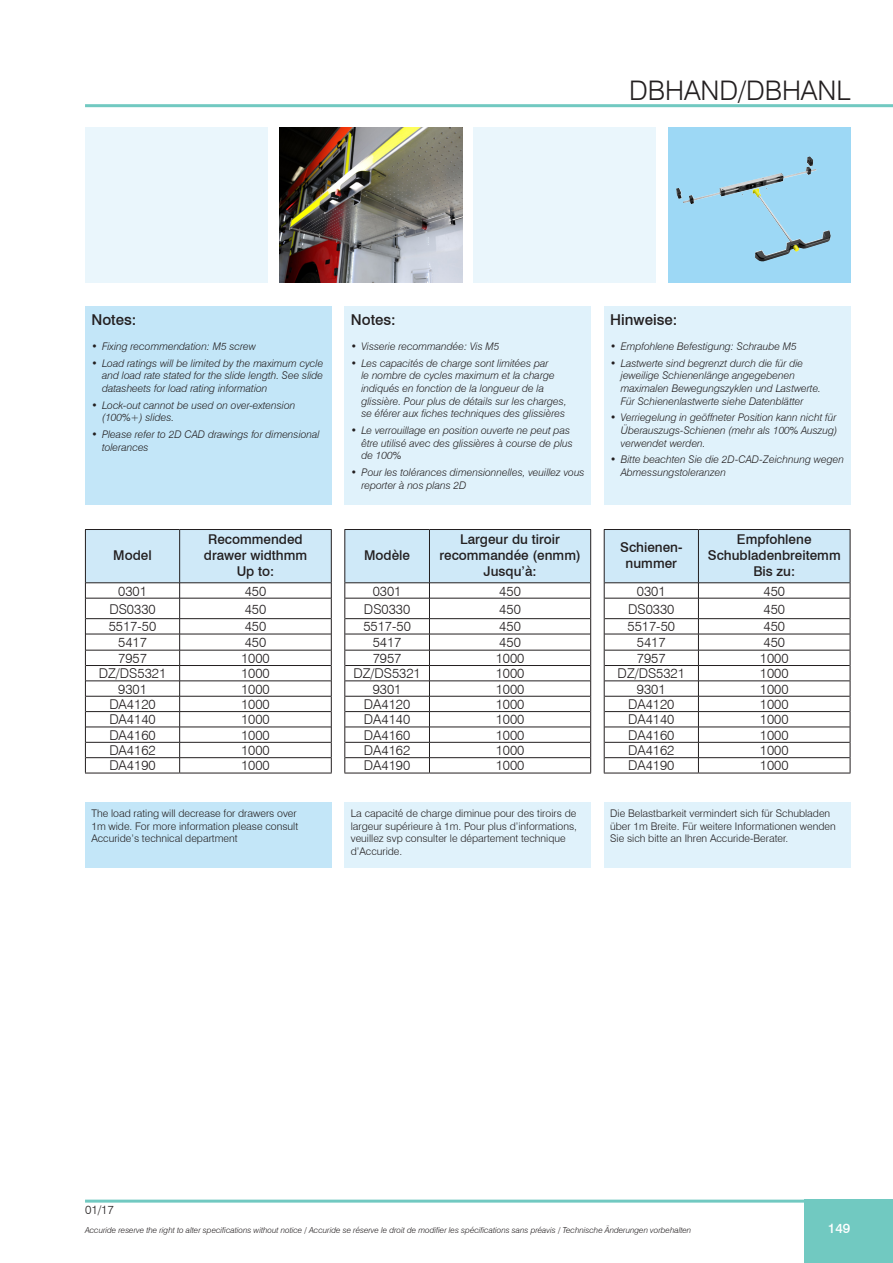
<style>
.page{position:relative;width:893px;height:1263px;background:#fff}
.page>*{position:absolute;margin:0;border:0;box-sizing:border-box;transform-origin:0 0}
.H1_Right{font:300 27px "Swiss 721 BT";letter-spacing:-.005em;color:#231f20}
.H2_Notes{font:500 15px "Swiss 721 BT";color:#231f20}
.Table_Text{font:300 13.5px "Swiss 721 BT";color:#231f20}
.Table_H2{font:500 13.5px/16.2px "Swiss 721 BT";color:#231f20;text-align:center}
.t1{font:500 13.5px "Swiss 721 BT";color:#fff}
.t2{font:300 12px "Swiss 721 BT";color:#231f20}
.t3{font:italic 300 10.5px/12.6px "Swiss 721 BT";color:#231f20}
.Notes_No_Bullet{font:300 10.5px/12.6px "Swiss 721 BT";color:#231f20}
.t4{font:italic 300 8.25px "Swiss 721 BT";color:#231f20}
</style>
<div class="page">
<div style="left:804px;top:1199px;width:89px;height:64px;background:#71c9c1"></div>
<hr style="left:85px;top:104px;width:808px;height:3px;background:#71c9c1">
<hr style="left:85px;top:1199px;width:808px;height:3px;background:#71c9c1">
<div style="left:85px;top:307px;width:247px;height:198px;background:#c3e6f8"></div>
<div style="left:344px;top:307px;width:247px;height:198px;background:#e0f2fb"></div>
<div style="left:604px;top:307px;width:246px;height:198px;background:#e0f2fb"></div>
<hr style="left:85px;top:773px;width:95px;height:1px;background:#231f20">
<hr style="left:180px;top:773px;width:152px;height:1px;background:#231f20">
<svg style="left:85px;top:529px;width:247px;height:244px"></svg>
<hr style="left:344px;top:773px;width:85px;height:1px;background:#231f20">
<hr style="left:429px;top:773px;width:162px;height:1px;background:#231f20">
<svg style="left:344px;top:529px;width:247px;height:244px"></svg>
<hr style="left:604px;top:773px;width:94px;height:1px;background:#231f20">
<hr style="left:698px;top:773px;width:152px;height:1px;background:#231f20">
<svg style="left:604px;top:529px;width:247px;height:244px"></svg>
<div style="left:85px;top:802px;width:247px;height:66px;background:#c3e6f8"></div>
<div style="left:344px;top:802px;width:247px;height:66px;background:#e0f2fb"></div>
<div style="left:604px;top:802px;width:246px;height:66px;background:#e0f2fb"></div>
<div style="left:85px;top:128px;width:183px;height:155px;background:#eaf6fc"></div>
<div style="left:473px;top:128px;width:183px;height:155px;background:#eaf6fc"></div>
<div style="left:668px;top:128px;width:182px;height:155px;background:#9dd8f5"></div>
<img style="left:676px;top:156px;width:141px;height:48px">
<img style="left:279px;top:128px;width:183px;height:155px">
<p class="H1_Right" style="left:629px;top:74px;width:223px">DBHAND/DBHANL</p>
<p class="H2_Notes" style="left:91px;top:310px;width:46px">Notes:</p>
<p class="t3" style="left:91px;top:340px;width:166px">• Fixing recommendation: M5 screw</p>
<p class="t3" style="left:102px;top:357px;width:223px;text-align:justify;text-indent:-11px">• Load ratings will be limited by the maximum cycle and load rate stated for the slide length. See slide datasheets for load rating information</p>
<p class="t3" style="left:102px;top:399px;width:195px;text-indent:-11px">• Lock-out cannot be used on over-extension (100%+) slides.</p>
<p class="t3" style="left:102px;top:428px;width:219px;text-indent:-11px">• Please refer to 2D CAD drawings for dimensional tolerances</p>
<p class="Table_H2" style="left:113px;top:547px;width:40px">Model</p>
<p class="Table_H2" style="left:208px;top:531px;width:96px">Recommended</p>
<p class="Table_H2" style="left:204px;top:547px;width:105px">drawer widthmm</p>
<p class="Table_H2" style="left:237px;top:563px;width:39px">Up to:</p>
<p class="Table_Text" style="left:118px;top:583px;width:30px">0301</p>
<p class="Table_Text" style="left:245px;top:583px;width:23px">450</p>
<p class="Table_Text" style="left:109px;top:600px;width:48px">DS0330</p>
<p class="Table_Text" style="left:245px;top:600px;width:23px">450</p>
<p class="Table_Text" style="left:109px;top:618px;width:49px">5517-50</p>
<p class="Table_Text" style="left:245px;top:618px;width:23px">450</p>
<p class="Table_Text" style="left:118px;top:634px;width:30px">5417</p>
<p class="Table_Text" style="left:245px;top:634px;width:23px">450</p>
<p class="Table_Text" style="left:118px;top:650px;width:30px">7957</p>
<p class="Table_Text" style="left:241px;top:650px;width:30px">1000</p>
<p class="Table_Text" style="left:99px;top:665px;width:69px">DZ/DS5321</p>
<p class="Table_Text" style="left:241px;top:665px;width:30px">1000</p>
<p class="Table_Text" style="left:118px;top:681px;width:30px">9301</p>
<p class="Table_Text" style="left:241px;top:681px;width:30px">1000</p>
<p class="Table_Text" style="left:109px;top:696px;width:48px">DA4120</p>
<p class="Table_Text" style="left:241px;top:696px;width:30px">1000</p>
<p class="Table_Text" style="left:109px;top:711px;width:48px">DA4140</p>
<p class="Table_Text" style="left:241px;top:711px;width:30px">1000</p>
<p class="Table_Text" style="left:109px;top:727px;width:48px">DA4160</p>
<p class="Table_Text" style="left:241px;top:727px;width:30px">1000</p>
<p class="Table_Text" style="left:109px;top:742px;width:48px">DA4162</p>
<p class="Table_Text" style="left:241px;top:742px;width:30px">1000</p>
<p class="Table_Text" style="left:109px;top:757px;width:48px">DA4190</p>
<p class="Table_Text" style="left:241px;top:757px;width:30px">1000</p>
<p class="H2_Notes" style="left:351px;top:310px;width:46px">Notes:</p>
<p class="t3" style="left:351px;top:340px;width:150px">• Visserie recommandée: Vis M5</p>
<p class="t3" style="left:361px;top:357px;width:207px;text-indent:-11px">• Les capacités de charge sont limitées par<br>le nombre de cycles maximum et la charge indiqués en fonction de la longueur de la glissière. Pour plus de détails sur les charges, se éférer aux fiches techniques des glissières</p>
<p class="t3" style="left:361px;top:424px;width:213px;text-indent:-11px">• Le verrouillage en position ouverte ne peut pas être utilisé avec des glissières à course de plus de 100%</p>
<p class="t3" style="left:361px;top:466px;width:225px;text-indent:-11px">• Pour les tolérances dimensionnelles, veuillez vous reporter à nos plans 2D</p>
<p class="Table_H2" style="left:364px;top:547px;width:47px">Modèle</p>
<p class="Table_H2" style="left:460px;top:531px;width:101px">Largeur du tiroir</p>
<p class="Table_H2" style="left:439px;top:547px;width:143px">recommandée (enmm)</p>
<p class="Table_H2" style="left:484px;top:563px;width:54px">Jusqu’à:</p>
<p class="Table_Text" style="left:373px;top:583px;width:30px">0301</p>
<p class="Table_Text" style="left:499px;top:583px;width:23px">450</p>
<p class="Table_Text" style="left:364px;top:600px;width:48px">DS0330</p>
<p class="Table_Text" style="left:499px;top:600px;width:23px">450</p>
<p class="Table_Text" style="left:363px;top:618px;width:49px">5517-50</p>
<p class="Table_Text" style="left:499px;top:618px;width:23px">450</p>
<p class="Table_Text" style="left:373px;top:634px;width:30px">5417</p>
<p class="Table_Text" style="left:499px;top:634px;width:23px">450</p>
<p class="Table_Text" style="left:373px;top:650px;width:30px">7957</p>
<p class="Table_Text" style="left:496px;top:650px;width:30px">1000</p>
<p class="Table_Text" style="left:353px;top:665px;width:69px">DZ/DS5321</p>
<p class="Table_Text" style="left:496px;top:665px;width:30px">1000</p>
<p class="Table_Text" style="left:373px;top:681px;width:30px">9301</p>
<p class="Table_Text" style="left:496px;top:681px;width:30px">1000</p>
<p class="Table_Text" style="left:364px;top:696px;width:48px">DA4120</p>
<p class="Table_Text" style="left:496px;top:696px;width:30px">1000</p>
<p class="Table_Text" style="left:364px;top:711px;width:48px">DA4140</p>
<p class="Table_Text" style="left:496px;top:711px;width:30px">1000</p>
<p class="Table_Text" style="left:364px;top:727px;width:48px">DA4160</p>
<p class="Table_Text" style="left:496px;top:727px;width:30px">1000</p>
<p class="Table_Text" style="left:364px;top:742px;width:48px">DA4162</p>
<p class="Table_Text" style="left:496px;top:742px;width:30px">1000</p>
<p class="Table_Text" style="left:364px;top:757px;width:48px">DA4190</p>
<p class="Table_Text" style="left:496px;top:757px;width:30px">1000</p>
<p class="H2_Notes" style="left:610px;top:310px;width:69px">Hinweise:</p>
<p class="t3" style="left:610px;top:340px;width:188px">• Empfohlene Befestigung: Schraube M5</p>
<p class="t3" style="left:621px;top:357px;width:202px;text-indent:-11px">• Lastwerte sind begrenzt durch die für die jeweilige Schienenlänge angegebenen maximalen Bewegungszyklen und Lastwerte.<br>Für Schienenlastwerte siehe Datenblätter</p>
<p class="t3" style="left:621px;top:411px;width:218px;text-align:justify;text-indent:-11px">• Verriegelung in geöffneter Position kann nicht für Überauszugs-Schienen (mehr als 100% Auszug) verwendet werden.</p>
<p class="t3" style="left:621px;top:453px;width:225px;text-indent:-11px">• Bitte beachten Sie die 2D-CAD-Zeichnung wegen<br>Abmessungstoleranzen</p>
<p class="Table_H2" style="left:620px;top:539px;width:64px">Schienen&shy;nummer</p>
<p class="Table_H2" style="left:737px;top:531px;width:76px">Empfohlene</p>
<p class="Table_H2" style="left:708px;top:547px;width:134px">Schubladenbreitemm</p>
<p class="Table_H2" style="left:753px;top:563px;width:43px">Bis zu:</p>
<p class="Table_Text" style="left:637px;top:583px;width:30px">0301</p>
<p class="Table_Text" style="left:763px;top:583px;width:23px">450</p>
<p class="Table_Text" style="left:628px;top:600px;width:48px">DS0330</p>
<p class="Table_Text" style="left:763px;top:600px;width:23px">450</p>
<p class="Table_Text" style="left:628px;top:618px;width:49px">5517-50</p>
<p class="Table_Text" style="left:763px;top:618px;width:23px">450</p>
<p class="Table_Text" style="left:637px;top:634px;width:30px">5417</p>
<p class="Table_Text" style="left:763px;top:634px;width:23px">450</p>
<p class="Table_Text" style="left:637px;top:650px;width:30px">7957</p>
<p class="Table_Text" style="left:760px;top:650px;width:30px">1000</p>
<p class="Table_Text" style="left:618px;top:665px;width:69px">DZ/DS5321</p>
<p class="Table_Text" style="left:760px;top:665px;width:30px">1000</p>
<p class="Table_Text" style="left:637px;top:681px;width:30px">9301</p>
<p class="Table_Text" style="left:760px;top:681px;width:30px">1000</p>
<p class="Table_Text" style="left:628px;top:696px;width:48px">DA4120</p>
<p class="Table_Text" style="left:760px;top:696px;width:30px">1000</p>
<p class="Table_Text" style="left:628px;top:711px;width:48px">DA4140</p>
<p class="Table_Text" style="left:760px;top:711px;width:30px">1000</p>
<p class="Table_Text" style="left:628px;top:727px;width:48px">DA4160</p>
<p class="Table_Text" style="left:760px;top:727px;width:30px">1000</p>
<p class="Table_Text" style="left:628px;top:742px;width:48px">DA4162</p>
<p class="Table_Text" style="left:760px;top:742px;width:30px">1000</p>
<p class="Table_Text" style="left:628px;top:757px;width:48px">DA4190</p>
<p class="Table_Text" style="left:760px;top:757px;width:30px">1000</p>
<p class="Notes_No_Bullet" style="left:91px;top:807px;width:208px">The load rating will decrease for drawers over<br>1m wide. For more information please consult<br>Accuride’s technical department</p>
<p class="Notes_No_Bullet" style="left:351px;top:807px;width:228px">La capacité de charge diminue pour des tiroirs de largeur supérieure à 1m. Pour plus d’informations, veuillez svp consulter le département technique d’Accuride.</p>
<p class="Notes_No_Bullet" style="left:610px;top:807px;width:227px">Die Belastbarkeit vermindert sich für Schubladen über 1m Breite. Für weitere Informationen wenden<br>Sie sich bitte an Ihren Accuride-Berater.</p>
<p class="t2" style="left:85px;top:1203px;width:30px">01/17</p>
<p class="t4" style="left:85px;top:1225px;width:608px">Accuride reserve the right to alter specifications without notice / Accuride se réserve le droit de modifier les spécifications sans préavis / Technische Änderungen vorbehalten</p>
<p class="t1" style="left:828px;top:1220px;width:24px">149</p>
</div>
